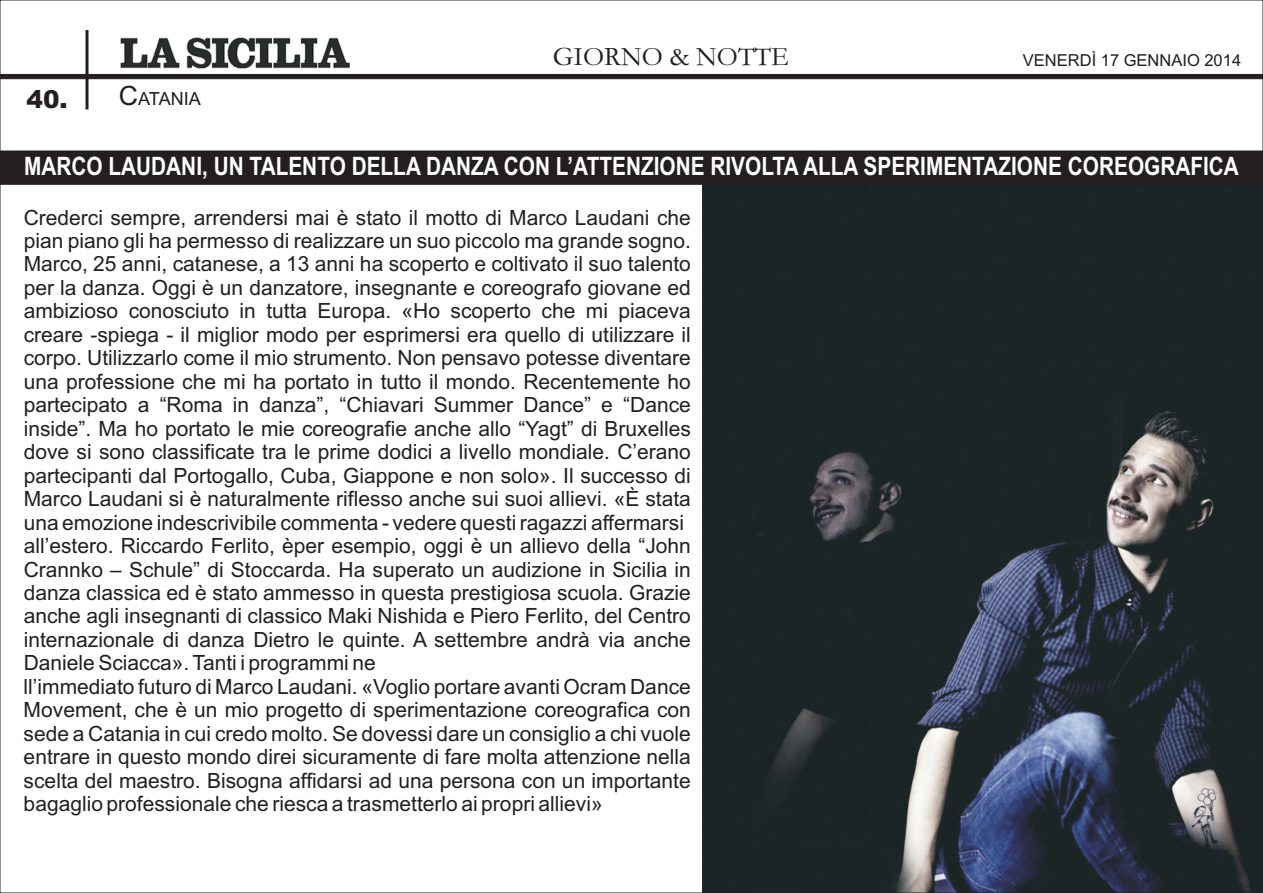
<style>
.page{position:relative;width:1263px;height:893px;background:#fff}
.page>*{position:absolute;margin:0;border:0;box-sizing:border-box;transform-origin:0 0}
.t1{font:27px "Garamond";color:#231f20}
.t2{font:700 25.35px "Arial Narrow";color:#fff}
.t3{font:21px/23.4px "Arial";color:#231f20}
.t4{font:18.15px "Arial";color:#231f20}
.t5{font:16.5px "Arial";color:#231f20}
.s1{font-weight:900;font-size:24.75px}
.s2{font-size:26.7px}
</style>
<div class="page">
<img style="left:702px;top:185px;width:559px;height:706px">
<img style="left:120px;top:37px;width:230px;height:32px">
<svg style="left:0;top:74px;width:1263px;height:5px;background:#262223"></svg>
<hr style="left:86px;top:30px;width:3px;height:79px;background:#231f20">
<div style="left:0;top:151px;width:1263px;height:34px;background:#231f20"></div>
<p class="t4" style="left:27px;top:92px;width:176px"><span class="s1">40.</span> <span class="s2">C</span>ATANIA</p>
<p class="t1" style="left:553px;top:48px;width:238px">GIORNO &amp; NOTTE</p>
<p class="t5" style="left:1023px;top:54px;width:220px">VENERDÌ 17 GENNAIO 2014</p>
<p class="t2" style="left:24px;top:156px;width:1216px">MARCO LAUDANI, UN TALENTO DELLA DANZA CON L’ATTENZIONE RIVOLTA ALLA SPERIMENTAZIONE COREOGRAFICA</p>
<p class="t3" style="left:24px;top:207px;width:669px">Crederci sempre, arrendersi mai è stato il motto di Marco Laudani che pian piano gli ha permesso di realizzare un suo piccolo ma grande sogno.<br>Marco, 25 anni, catanese, a 13 anni ha scoperto e coltivato il suo talento per la danza. Oggi è un danzatore, insegnante e coreografo giovane ed ambizioso conosciuto in tutta Europa. «Ho scoperto che mi piaceva creare -spiega - il miglior modo per esprimersi era quello di utilizzare il corpo. Utilizzarlo come il mio strumento. Non pensavo potesse diventare una professione che mi ha portato in tutto il mondo. Recentemente ho partecipato a “Roma in danza”, “Chiavari Summer Dance” e “Dance inside”. Ma ho portato le mie coreografie anche allo “Yagt” di Bruxelles dove si sono classificate tra le prime dodici a livello mondiale. C’erano partecipanti dal Portogallo, Cuba, Giappone e non solo». Il successo di Marco Laudani si è naturalmente riflesso anche sui suoi allievi. «È stata una emozione indescrivibile commenta - vedere questi ragazzi affermarsi all’estero. Riccardo Ferlito, èper esempio, oggi è un allievo della “John Crannko – Schule” di Stoccarda. Ha superato un audizione in Sicilia in danza classica ed è stato ammesso in questa prestigiosa scuola. Grazie anche agli insegnanti di classico Maki Nishida e Piero Ferlito, del Centro internazionale di danza Dietro le quinte. A settembre andrà via anche Daniele Sciacca». Tanti i programmi ne<br>ll’immediato futuro di Marco Laudani. «Voglio portare avanti Ocram Dance Movement, che è un mio progetto di sperimentazione coreografica con sede a Catania in cui credo molto. Se dovessi dare un consiglio a chi vuole entrare in questo mondo direi sicuramente di fare molta attenzione nella scelta del maestro. Bisogna affidarsi ad una persona con un importante bagaglio professionale che riesca a trasmetterlo ai propri allievi»</p>
</div>
